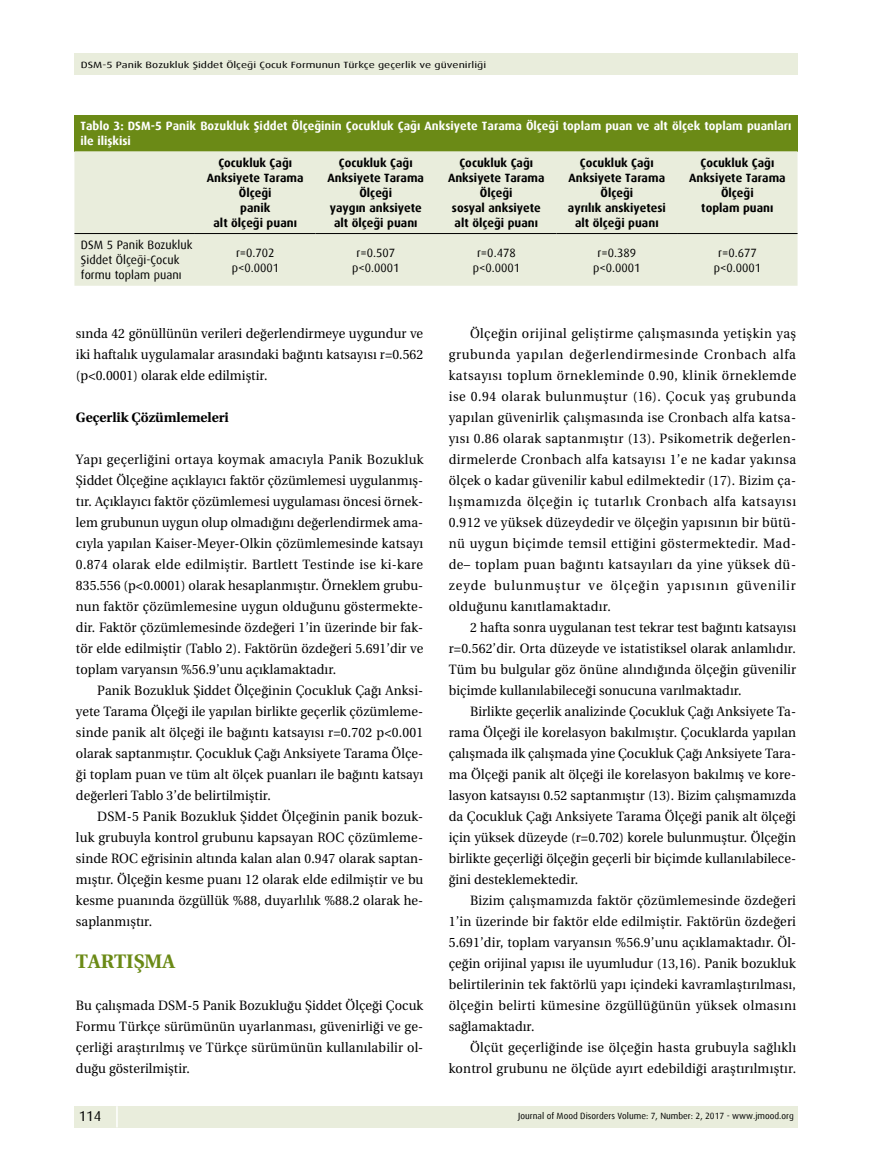
<style>
.page{position:relative;width:872px;height:1170px;background:#fff}
.page>*{position:absolute;margin:0;border:0;box-sizing:border-box;transform-origin:0 0}
.t1{font:19.5px "Utopia Bold Tr";color:#6b8a16}
.t2{font:14.25px "Dax";color:#000}
.t3{font:13.5px/21px "Utopia Medium Tr";letter-spacing:.005em;color:#000;text-align:justify;scale:.95 1}
.t4{font:13.5px "Utopia Bold Tr";color:#000}
.t5{font:700 12px/15px "Dax";color:#000;text-align:center}
.t6{font:12px/15px "Dax";color:#000;text-align:center}
.t7{font:700 12px/15px "Dax";color:#fff}
.t8{font:9px "Dax";color:#000;scale:1.3 1}
.t9{font:9px "Dax";color:#000}
</style>
<div class="page">
<div style="left:74px;top:1106px;width:723px;height:21px;background:#e9eddc"></div>
<hr style="left:116px;top:1106px;width:2px;height:21px;background:#fff">
<div style="left:74px;top:53px;width:723px;height:21px;background:#e9eddc"></div>
<div style="left:74px;top:115px;width:723px;height:36px;background:#6b8a16"></div>
<div style="left:74px;top:151px;width:723px;height:135px;background:#e9eddc"></div>
<hr style="left:74px;top:233px;width:121px;height:1px;background:#000">
<hr style="left:195px;top:233px;width:120px;height:1px;background:#000">
<hr style="left:315px;top:233px;width:121px;height:1px;background:#000">
<hr style="left:436px;top:233px;width:120px;height:1px;background:#000">
<hr style="left:556px;top:233px;width:121px;height:1px;background:#000">
<hr style="left:677px;top:233px;width:120px;height:1px;background:#000">
<p class="t8" style="left:81px;top:59px;width:313px">DSM-5 Panik Bozukluk Şiddet Ölçeği Çocuk Formunun Türkçe geçerlik ve güvenirliği</p>
<p class="t7" style="left:80px;top:119px;width:712px">Tablo 3: DSM-5 Panik Bozukluk Şiddet Ölçeğinin Çocukluk Çağı Anksiyete Tarama Ölçeği toplam puan ve alt ölçek toplam puanları ile ilişkisi</p>
<p class="t5" style="left:207px;top:155px;width:98px">Çocukluk Çağı<br>Anksiyete Tarama<br>Ölçeği<br>panik<br>alt ölçeği puanı</p>
<p class="t5" style="left:327px;top:155px;width:98px">Çocukluk Çağı<br>Anksiyete Tarama<br>Ölçeği<br>yaygın anksiyete alt ölçeği puanı</p>
<p class="t5" style="left:448px;top:155px;width:98px">Çocukluk Çağı<br>Anksiyete Tarama<br>Ölçeği<br>sosyal anksiyete alt ölçeği puanı</p>
<p class="t5" style="left:568px;top:155px;width:99px">Çocukluk Çağı<br>Anksiyete Tarama<br>Ölçeği<br>ayrılık anskiyetesi alt ölçeği puanı</p>
<p class="t5" style="left:689px;top:155px;width:98px">Çocukluk Çağı<br>Anksiyete Tarama<br>Ölçeği<br>toplam puanı</p>
<p class="t6" style="left:81px;top:238px;width:113px;text-align:left">DSM 5 Panik Bozukluk<br>Şiddet Ölçeği-Çocuk formu toplam puanı</p>
<p class="t6" style="left:232px;top:245px;width:49px">r=0.702 p&lt;0.0001</p>
<p class="t6" style="left:352px;top:245px;width:49px">r=0.507 p&lt;0.0001</p>
<p class="t6" style="left:473px;top:245px;width:49px">r=0.478 p&lt;0.0001</p>
<p class="t6" style="left:593px;top:245px;width:49px">r=0.389 p&lt;0.0001</p>
<p class="t6" style="left:714px;top:245px;width:49px">r=0.677 p&lt;0.0001</p>
<p class="t3" style="left:76px;top:322px;width:367px">sında 42 gönüllünün verileri değerlendirmeye uygundur ve iki haftalık uygulamalar arasındaki bağıntı katsayısı r=0.562 (p&lt;0.0001) olarak elde edilmiştir.</p>
<p class="t4" style="left:76px;top:409px;width:154px">Geçerlik Çözümlemeleri</p>
<p class="t3" style="left:76px;top:448px;width:367px">Yapı geçerliğini ortaya koymak amacıyla Panik Bozukluk Şiddet Ölçeğine açıklayıcı faktör çözümlemesi uygulanmış&shy;tır. Açıklayıcı faktör çözümlemesi uygulaması öncesi örnek&shy;lem grubunun uygun olup olmadığını değerlendirmek ama&shy;cıyla yapılan Kaiser-Meyer-Olkin çözümlemesinde katsayı 0.874 olarak elde edilmiştir. Bartlett Testinde ise ki-kare 835.556 (p&lt;0.0001) olarak hesaplanmıştır. Örneklem grubu&shy;nun faktör çözümlemesine uygun olduğunu göstermekte&shy;dir. Faktör çözümlemesinde özdeğeri 1’in üzerinde bir fak&shy;tör elde edilmiştir (Tablo 2). Faktörün özdeğeri 5.691’dir ve toplam varyansın %56.9’unu açıklamaktadır.</p>
<p class="t3" style="left:76px;top:679px;width:367px;text-indent:21px">Panik Bozukluk Şiddet Ölçeğinin Çocukluk Çağı Anksi&shy;yete Tarama Ölçeği ile yapılan birlikte geçerlik çözümleme&shy;sinde panik alt ölçeği ile bağıntı katsayısı r=0.702 p&lt;0.001 olarak saptanmıştır. Çocukluk Çağı Anksiyete Tarama Ölçe&shy;ği toplam puan ve tüm alt ölçek puanları ile bağıntı katsayı değerleri Tablo 3’de belirtilmiştir.</p>
<p class="t3" style="left:76px;top:805px;width:367px;text-indent:21px">DSM-5 Panik Bozukluk Şiddet Ölçeğinin panik bozuk&shy;luk grubuyla kontrol grubunu kapsayan ROC çözümleme&shy;sinde ROC eğrisinin altında kalan alan 0.947 olarak saptan&shy;mıştır. Ölçeğin kesme puanı 12 olarak elde edilmiştir ve bu kesme puanında özgüllük %88, duyarlılık %88.2 olarak he&shy;saplanmıştır.</p>
<h1 class="t1" style="left:76px;top:950px;width:101px">TARTIŞMA</h1>
<p class="t3" style="left:76px;top:994px;width:367px">Bu çalışmada DSM-5 Panik Bozukluğu Şiddet Ölçeği Çocuk Formu Türkçe sürümünün uyarlanması, güvenirliği ve ge&shy;çerliği araştırılmış ve Türkçe sürümünün kullanılabilir ol&shy;duğu gösterilmiştir.</p>
<p class="t3" style="left:449px;top:322px;width:367px;text-indent:21px">Ölçeğin orijinal geliştirme çalışmasında yetişkin yaş grubunda yapılan değerlendirmesinde Cronbach alfa katsayısı toplum örnekleminde 0.90, klinik örneklemde ise 0.94 olarak bulunmuştur (16). Çocuk yaş grubunda yapılan güvenirlik çalışmasında ise Cronbach alfa katsa&shy;yısı 0.86 olarak saptanmıştır (13). Psikometrik değerlen&shy;dirmelerde Cronbach alfa katsayısı 1’e ne kadar yakınsa ölçek o kadar güvenilir kabul edilmektedir (17). Bizim ça&shy;lışmamızda ölçeğin iç tutarlık Cronbach alfa katsayısı 0.912 ve yüksek düzeydedir ve ölçeğin yapısının bir bütü&shy;nü uygun biçimde temsil ettiğini göstermektedir. Mad&shy;de– toplam puan bağıntı katsayıları da yine yüksek dü&shy;zeyde bulunmuştur ve ölçeğin yapısının güvenilir olduğunu kanıtlamaktadır.</p>
<p class="t3" style="left:449px;top:616px;width:367px;text-indent:21px">2 hafta sonra uygulanan test tekrar test bağıntı katsayısı r=0.562’dir. Orta düzeyde ve istatistiksel olarak anlamlıdır.<br>Tüm bu bulgular göz önüne alındığında ölçeğin güvenilir biçimde kullanılabileceği sonucuna varılmaktadır.</p>
<p class="t3" style="left:449px;top:700px;width:367px;text-indent:21px">Birlikte geçerlik analizinde Çocukluk Çağı Anksiyete Ta&shy;rama Ölçeği ile korelasyon bakılmıştır. Çocuklarda yapılan çalışmada ilk çalışmada yine Çocukluk Çağı Anksiyete Tara&shy;ma Ölçeği panik alt ölçeği ile korelasyon bakılmış ve kore&shy;lasyon katsayısı 0.52 saptanmıştır (13). Bizim çalışmamızda da Çocukluk Çağı Anksiyete Tarama Ölçeği panik alt ölçeği için yüksek düzeyde (r=0.702) korele bulunmuştur. Ölçeğin birlikte geçerliği ölçeğin geçerli bir biçimde kullanılabilece&shy;ğini desteklemektedir.</p>
<p class="t3" style="left:449px;top:889px;width:367px;text-indent:21px">Bizim çalışmamızda faktör çözümlemesinde özdeğeri 1’in üzerinde bir faktör elde edilmiştir. Faktörün özdeğeri 5.691’dir, toplam varyansın %56.9’unu açıklamaktadır. Öl&shy;çeğin orijinal yapısı ile uyumludur (13,16). Panik bozukluk belirtilerinin tek faktörlü yapı içindeki kavramlaştırılması, ölçeğin belirti kümesine özgüllüğünün yüksek olmasını sağlamaktadır.</p>
<p class="t3" style="left:449px;top:1036px;width:367px;text-align:right">Ölçüt geçerliğinde ise ölçeğin hasta grubuyla sağlıklı kontrol grubunu ne ölçüde ayırt edebildiği araştırılmıştır.</p>
<p class="t2" style="left:79px;top:1108px;width:24px">114</p>
<p class="t9" style="left:518px;top:1111px;width:277px">Journal of Mood Disorders Volume: 7, Number: 2, 2017 - www.jmood.org</p>
</div>
